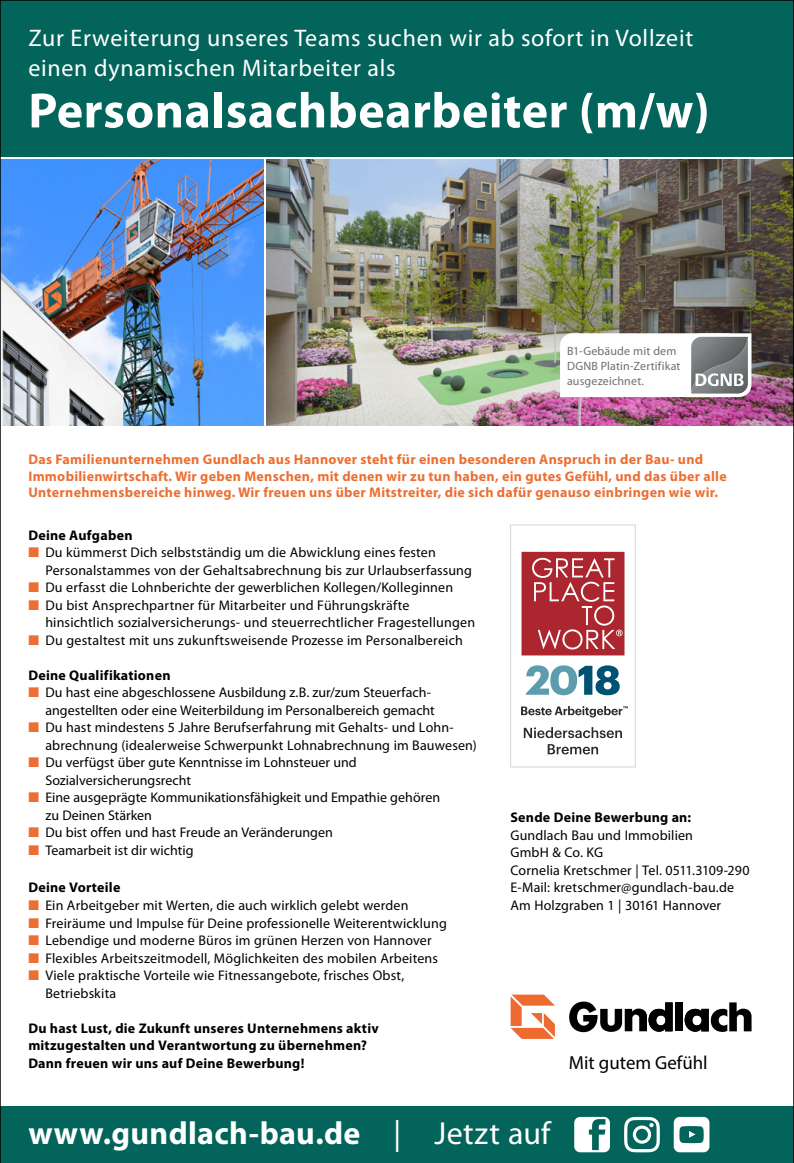
<style>
.page{position:relative;width:794px;height:1163px;background:#fff}
.page>*{position:absolute;margin:0;border:0;box-sizing:border-box;transform-origin:0 0}
.t1{font:700 50px "Myriad Pro";letter-spacing:.01em;color:#fff}
.t2{font:700 32px "Myriad Pro";letter-spacing:.01em;color:#fff}
.t3{font:24px/30px "Myriad Pro";letter-spacing:.03em;color:#fff}
.t4{font:18.9px "Myriad Pro";color:#000}
.t5{font:14px/17.5px "Myriad Pro";letter-spacing:.01em;color:#000}
.t6{font:700 14px/16.5px "Myriad Pro";letter-spacing:.02em;color:#eb6f33}
.t7{font:700 14px/17.5px "Myriad Pro";letter-spacing:.015em;color:#000}
.t8{font:12px/15px "Myriad Pro";letter-spacing:.015em;color:#6f6f6e}
.s1{color:#eb6f33}
.s2{font-weight:400}
</style>
<div class="page">
<img style="left:0;top:0;width:794px;height:1162px">
<h3 class="t3" style="left:28px;top:23px;width:666px">Zur Erweiterung unseres Teams suchen wir ab sofort in Vollzeit einen dynamischen Mitarbeiter als</h3>
<h1 class="t1" style="left:28px;top:78px;width:683px">Personalsachbearbeiter (m/w)</h1>
<p class="t8" style="left:567px;top:343px;width:115px">B1-Gebäude mit dem<br>DGNB Platin-Zertifikat ausgezeichnet.</p>
<p class="t6" style="left:28px;top:451px;width:700px">Das Familienunternehmen Gundlach aus Hannover steht für einen besonderen Anspruch in der Bau- und<br>Immobilienwirtschaft. Wir geben Menschen, mit denen wir zu tun haben, ein gutes Gefühl, und das über alle<br>Unternehmensbereiche hinweg. Wir freuen uns über Mitstreiter, die sich dafür genauso einbringen wie wir.</p>
<p class="t7" style="left:28px;top:525px;width:106px">Deine Aufgaben</p>
<p class="t5" style="left:45px;top:543px;width:428px;text-indent:-17px"><span class="s1">■</span> Du kümmerst Dich selbstständig um die Abwicklung eines festen<br>Personalstammes von der Gehaltsabrechnung bis zur Urlaubserfassung</p>
<p class="t5" style="left:28px;top:578px;width:426px"><span class="s1">■</span> Du erfasst die Lohnberichte der gewerblichen Kollegen/Kolleginnen</p>
<p class="t5" style="left:45px;top:595px;width:431px;text-indent:-17px"><span class="s1">■</span> Du bist Ansprechpartner für Mitarbeiter und Führungskräfte hinsichtlich sozialversicherungs- und steuerrechtlicher Fragestellungen</p>
<p class="t5" style="left:28px;top:630px;width:436px"><span class="s1">■</span> Du gestaltest mit uns zukunftsweisende Prozesse im Personalbereich</p>
<p class="t7" style="left:28px;top:665px;width:144px">Deine Qualifikationen</p>
<p class="t5" style="left:45px;top:683px;width:391px;text-indent:-17px"><span class="s1">■</span> Du hast eine abgeschlossene Ausbildung z.B. zur/zum Steuerfach&shy;angestellten oder eine Weiterbildung im Personalbereich gemacht</p>
<p class="t5" style="left:45px;top:718px;width:433px;text-indent:-17px"><span class="s1">■</span> Du hast mindestens 5 Jahre Berufserfahrung mit Gehalts- und Lohn&shy;abrechnung (idealerweise Schwerpunkt Lohnabrechnung im Bauwesen)</p>
<p class="t5" style="left:45px;top:753px;width:313px;text-indent:-17px"><span class="s1">■</span> Du verfügst über gute Kenntnisse im Lohnsteuer und<br>Sozialversicherungsrecht</p>
<p class="t5" style="left:45px;top:788px;width:396px;text-indent:-17px"><span class="s1">■</span> Eine ausgeprägte Kommunikationsfähigkeit und Empathie gehören zu Deinen Stärken</p>
<p class="t5" style="left:28px;top:823px;width:306px"><span class="s1">■</span> Du bist offen und hast Freude an Veränderungen</p>
<p class="t5" style="left:28px;top:840px;width:167px"><span class="s1">■</span> Teamarbeit ist dir wichtig</p>
<p class="t7" style="left:28px;top:877px;width:94px">Deine Vorteile</p>
<p class="t5" style="left:28px;top:896px;width:381px"><span class="s1">■</span> Ein Arbeitgeber mit Werten, die auch wirklich gelebt werden</p>
<p class="t5" style="left:28px;top:913px;width:420px"><span class="s1">■</span> Freiräume und Impulse für Deine professionelle Weiterentwicklung</p>
<p class="t5" style="left:28px;top:931px;width:405px"><span class="s1">■</span> Lebendige und moderne Büros im grünen Herzen von Hannover</p>
<p class="t5" style="left:28px;top:948px;width:411px"><span class="s1">■</span> Flexibles Arbeitszeitmodell, Möglichkeiten des mobilen Arbeitens</p>
<p class="t5" style="left:45px;top:966px;width:360px;text-indent:-17px"><span class="s1">■</span> Viele praktische Vorteile wie Fitnessangebote, frisches Obst,<br>Betriebskita</p>
<p class="t7" style="left:28px;top:1018px;width:352px">Du hast Lust, die Zukunft unseres Unternehmens aktiv mitzugestalten und Verantwortung zu übernehmen?<br>Dann freuen wir uns auf Deine Bewerbung!</p>
<p class="t7" style="left:510px;top:808px;width:182px">Sende Deine Bewerbung an:</p>
<p class="t5" style="left:510px;top:826px;width:240px">Gundlach Bau und Immobilien<br>GmbH &amp; Co. KG<br>Cornelia Kretschmer | Tel. 0511.3109-290<br>E-Mail: kretschmer@gundlach-bau.de<br>Am Holzgraben 1 | 30161 Hannover</p>
<h3 class="t4" style="left:568px;top:1050px;width:141px">Mit gutem Gefühl</h3>
<h2 class="t2" style="left:28px;top:1112px;width:524px">www.gundlach-bau.de <span class="s2">| Jetzt auf</span></h2>
</div>
